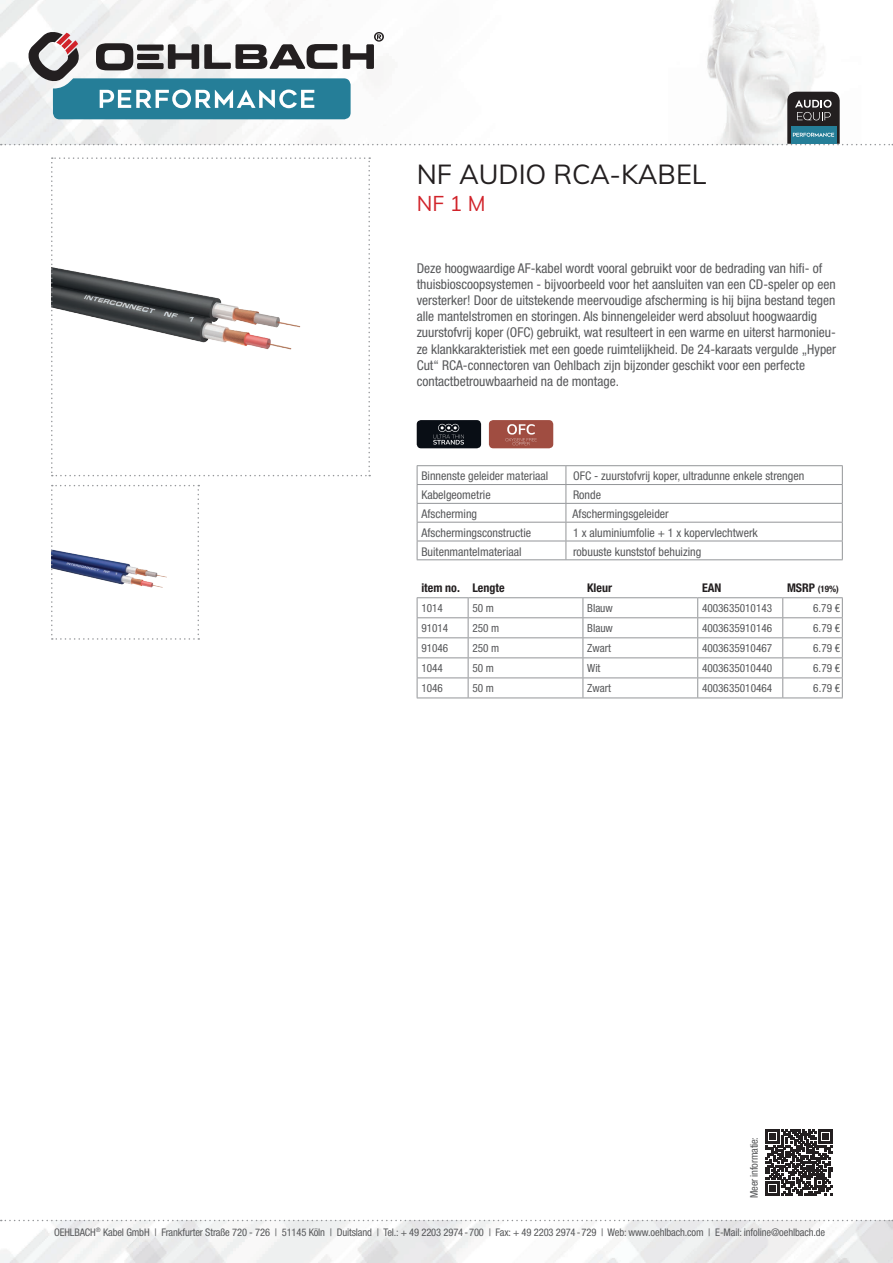
<style>
.page{position:relative;width:893px;height:1263px;background:#fff}
.page>*{position:absolute;margin:0;border:0;box-sizing:border-box;transform-origin:0 0}
.t1{font:27px "Muli";color:#231f20}
.t2{font:21px "Muli";color:#d1232a}
.t3{font:condensed 13.5px/16.2px "Helvetica Neue LTW1 G";color:#57585a}
.t4{font:condensed 12px "Helvetica Neue LTW1 G";color:#57585a}
.t5{font:700 condensed 12px "Helvetica Neue LTW1 G";color:#231f20}
.t6{font:condensed 11.25px "Helvetica Neue LTW1 G";color:#57585a}
.t7{font:condensed 10.5px "Helvetica Neue LTW1 G";letter-spacing:-.01em;color:#57585a}
.t8{font:700 condensed 9px "Helvetica Neue LTW1 G";color:#231f20}
.s1{font-size:12px}
</style>
<div class="page">
<img style="left:0;top:1220px;width:893px;height:43px">
<img style="left:0;top:0;width:818px;height:145px">
<svg style="left:1px;top:1220px;width:892px;height:1px"></svg>
<svg style="left:51px;top:157px;width:319px;height:319px"></svg>
<svg style="left:51px;top:485px;width:148px;height:155px"></svg>
<div style="left:417px;top:420px;width:64px;height:28px;background:#090e15;border-radius:4px"></div>
<svg style="left:433px;top:424px;width:31px;height:21px"></svg>
<div style="left:489px;top:420px;width:64px;height:28px;background:#a04d41;border-radius:4px"></div>
<svg style="left:505px;top:424px;width:32px;height:21px"></svg>
<svg style="left:766px;top:1129px;width:66px;height:67px"></svg>
<svg style="left:1px;top:31px;width:892px;height:114px"></svg>
<svg style="left:417px;top:598px;width:426px;height:99px"></svg>
<hr style="left:417px;top:697px;width:51px;height:1px;background:#939598">
<hr style="left:468px;top:697px;width:115px;height:1px;background:#939598">
<hr style="left:583px;top:697px;width:115px;height:1px;background:#939598">
<hr style="left:698px;top:697px;width:85px;height:1px;background:#939598">
<hr style="left:783px;top:697px;width:60px;height:1px;background:#939598">
<hr style="left:417px;top:597px;width:51px;height:1px;background:#939598">
<hr style="left:468px;top:597px;width:115px;height:1px;background:#939598">
<hr style="left:583px;top:597px;width:115px;height:1px;background:#939598">
<hr style="left:698px;top:597px;width:85px;height:1px;background:#939598">
<hr style="left:783px;top:597px;width:60px;height:1px;background:#939598">
<hr style="left:417px;top:465px;width:149px;height:1px;background:#939598">
<hr style="left:566px;top:465px;width:277px;height:1px;background:#939598">
<svg style="left:417px;top:466px;width:426px;height:93px"></svg>
<hr style="left:417px;top:559px;width:149px;height:1px;background:#939598">
<hr style="left:566px;top:559px;width:277px;height:1px;background:#939598">
<h1 class="t1" style="left:417px;top:155px;width:291px">NF AUDIO RCA-KABEL</h1>
<h2 class="t2" style="left:417px;top:188px;width:70px">NF 1 M</h2>
<p class="t3" style="left:417px;top:260px;width:421px">Deze hoogwaardige AF-kabel wordt vooral gebruikt voor de bedrading van hifi- of thuisbioscoopsystemen - bijvoorbeeld voor het aansluiten van een CD-speler op een versterker! Door de uitstekende meervoudige afscherming is hij bijna bestand tegen alle mantelstromen en storingen. Als binnengeleider werd absoluut hoogwaardig zuurstofvrij koper (OFC) gebruikt, wat resulteert in een warme en uiterst harmonieu&shy;ze klankkarakteristiek met een goede ruimtelijkheid. De 24-karaats vergulde „Hyper Cut“ RCA-connectoren van Oehlbach zijn bijzonder geschikt voor een perfecte contactbetrouwbaarheid na de montage.</p>
<p class="t4" style="left:421px;top:469px;width:128px">Binnenste geleider materiaal</p>
<p class="t4" style="left:573px;top:469px;width:233px">OFC - zuurstofvrij koper, ultradunne enkele strengen</p>
<p class="t4" style="left:421px;top:488px;width:71px">Kabelgeometrie</p>
<p class="t4" style="left:573px;top:488px;width:29px">Ronde</p>
<p class="t4" style="left:421px;top:507px;width:57px">Afscherming</p>
<p class="t4" style="left:573px;top:507px;width:98px">Afschermingsgeleider</p>
<p class="t4" style="left:421px;top:525px;width:111px">Afschermingsconstructie</p>
<p class="t4" style="left:573px;top:525px;width:186px">1 x aluminiumfolie + 1 x kopervlechtwerk</p>
<p class="t4" style="left:421px;top:544px;width:102px">Buitenmantelmateriaal</p>
<p class="t4" style="left:573px;top:544px;width:130px">robuuste kunststof behuizing</p>
<p class="t5" style="left:421px;top:580px;width:85px">item no. Lengte</p>
<p class="t5" style="left:587px;top:580px;width:26px">Kleur</p>
<p class="t5" style="left:702px;top:580px;width:21px">EAN</p>
<p class="t8" style="left:787px;top:583px;width:53px"><span class="s1">MSRP</span> (19%)</p>
<p class="t6" style="left:421px;top:601px;width:23px">1014</p>
<p class="t6" style="left:472px;top:601px;width:23px">50 m</p>
<p class="t6" style="left:587px;top:601px;width:27px">Blauw</p>
<p class="t6" style="left:702px;top:601px;width:72px">4003635010143</p>
<p class="t6" style="left:813px;top:601px;width:29px">6.79 €</p>
<p class="t6" style="left:421px;top:621px;width:28px">91014</p>
<p class="t6" style="left:472px;top:621px;width:29px">250 m</p>
<p class="t6" style="left:587px;top:621px;width:27px">Blauw</p>
<p class="t6" style="left:702px;top:621px;width:72px">4003635910146</p>
<p class="t6" style="left:813px;top:621px;width:29px">6.79 €</p>
<p class="t6" style="left:421px;top:641px;width:28px">91046</p>
<p class="t6" style="left:472px;top:641px;width:29px">250 m</p>
<p class="t6" style="left:587px;top:641px;width:25px">Zwart</p>
<p class="t6" style="left:702px;top:641px;width:72px">4003635910467</p>
<p class="t6" style="left:813px;top:641px;width:29px">6.79 €</p>
<p class="t6" style="left:421px;top:661px;width:23px">1044</p>
<p class="t6" style="left:472px;top:661px;width:23px">50 m</p>
<p class="t6" style="left:587px;top:661px;width:15px">Wit</p>
<p class="t6" style="left:702px;top:661px;width:72px">4003635010440</p>
<p class="t6" style="left:813px;top:661px;width:29px">6.79 €</p>
<p class="t6" style="left:421px;top:681px;width:23px">1046</p>
<p class="t6" style="left:472px;top:681px;width:23px">50 m</p>
<p class="t6" style="left:587px;top:681px;width:25px">Zwart</p>
<p class="t6" style="left:702px;top:681px;width:72px">4003635010464</p>
<p class="t6" style="left:813px;top:681px;width:29px">6.79 €</p>
<p class="t7" style="left:748px;top:1198px;width:63px;rotate:-90deg">Meer informatie:</p>
<p class="t7" style="left:54px;top:1226px;width:773px">OEHLBACH<sup>®</sup> Kabel GmbH | Frankfurter Straße 720 - 726 | 51145 Köln | Duitsland | Tel.: + 49 2203 2974-700 | Fax: + 49 2203 2974-729 | Web: www.oehlbach.com | E-Mail: infoline@oehlbach.de</p>
</div>
